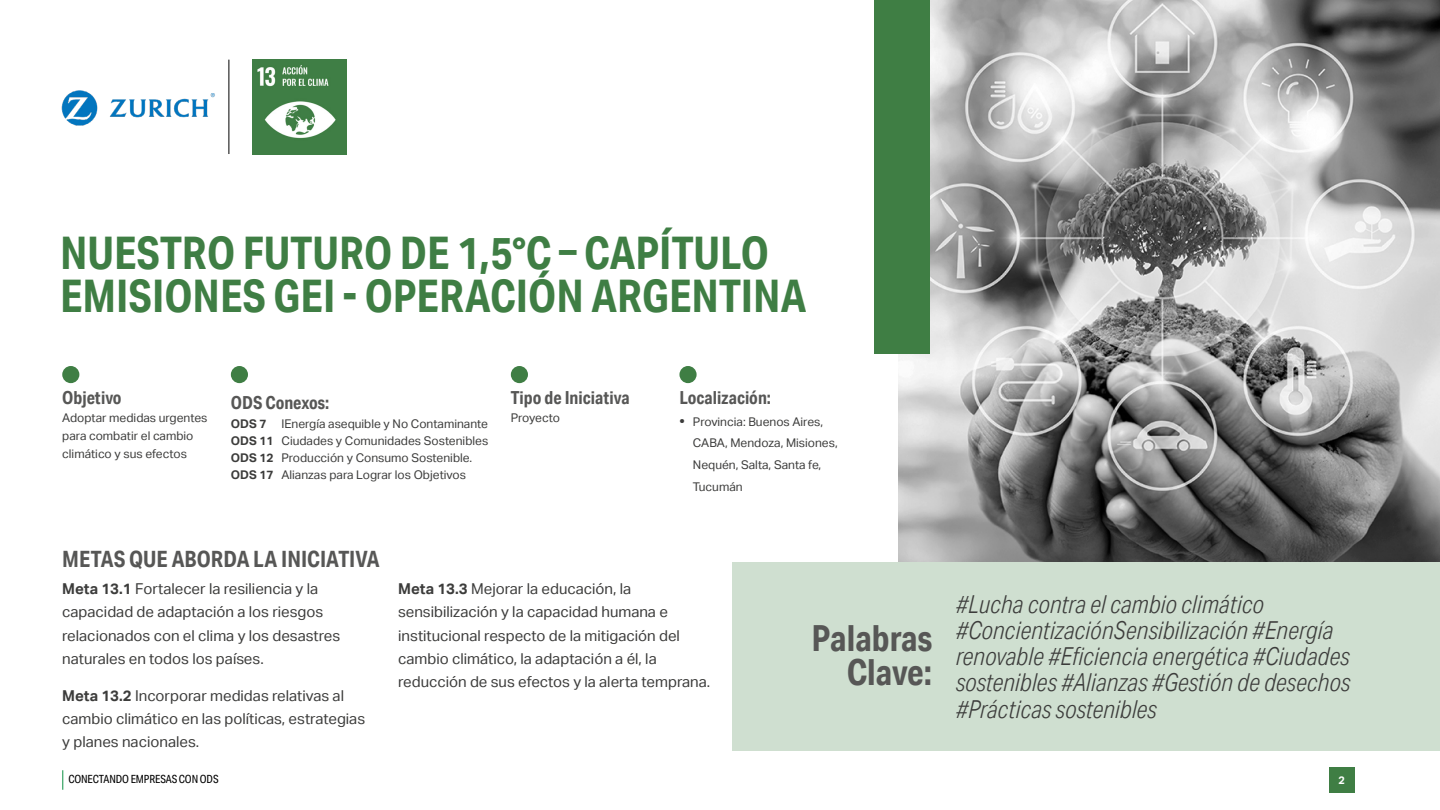
<style>
.page{position:relative;width:1440px;height:810px;background:#fff}
.page>*{position:absolute;margin:0;border:0;box-sizing:border-box;transform-origin:0 0}
.t1{font:700 45px/42.8px "Aktiv Grotesk Cd";color:#3f7e44}
.t2{font:700 36px/33.8px "Aktiv Grotesk Cd";color:#575756;text-align:right}
.t3{font:italic 300 24.75px/26.2px "Aktiv Grotesk Cd";color:#3c3c3b}
.t4{font:700 22.5px "Aktiv Grotesk Cd";color:#575756}
.t5{font:700 18px "Aktiv Grotesk Cd";color:#575756}
.t6{font:15px/23.2px "Aktiv Grotesk";color:#3c3c3b}
.t7{font:12px/21.8px "Aktiv Grotesk";color:#3c3c3b}
.t8{font:11.25px "Aktiv Grotesk Cd";letter-spacing:-.01em;color:#000}
.t9{font:700 10.88px "Aktiv Grotesk";color:#fff}
.s1{font-weight:700}
.s2{font-weight:700;font-size:13.5px}
</style>
<div class="page">
<svg style="left:62px;top:770px;width:1px;height:20px"></svg>
<div style="left:1329px;top:767px;width:25px;height:26px;background:#3f7e44"></div>
<div style="left:732px;top:562px;width:708px;height:189px;background:#cfdfd0"></div>
<img style="left:898px;top:0;width:542px;height:562px">
<div style="left:874px;top:0;width:56px;height:354px;background:#3f7e44"></div>
<div style="left:62px;top:366px;width:17px;height:17px;background:#3f7e44;border-radius:50%"></div>
<div style="left:511px;top:366px;width:17px;height:17px;background:#3f7e44;border-radius:50%"></div>
<div style="left:679px;top:366px;width:18px;height:17px;background:#3f7e44;border-radius:50%"></div>
<img style="left:252px;top:60px;width:95px;height:94px">
<hr style="left:229px;top:60px;width:1px;height:94px;background:#000">
<img style="left:61px;top:90px;width:154px;height:36px">
<div style="left:231px;top:366px;width:17px;height:17px;background:#3f7e44;border-radius:50%"></div>
<h1 class="t1" style="left:60px;top:231px;width:748px">NUESTRO FUTURO DE 1,5°C – CAPÍTULO<br>EMISIONES GEI - OPERACIÓN ARGENTINA</h1>
<p class="t5" style="left:62px;top:386px;width:61px">Objetivo</p>
<p class="t7" style="left:62px;top:409px;width:147px;line-height:18px">Adoptar medidas urgentes para combatir el cambio climático y sus efectos</p>
<p class="t5" style="left:231px;top:392px;width:100px">ODS Conexos:</p>
<p class="t7" style="left:231px;top:415px;width:259px;line-height:17.2px"><span class="s1">ODS 7</span> IEnergía asequible y No Contaminante <span class="s1">ODS 11</span> Ciudades y Comunidades Sostenibles <span class="s1">ODS 12</span> Producción y Consumo Sostenible.<br><span class="s1">ODS 17</span> Alianzas para Lograr los Objetivos</p>
<p class="t5" style="left:511px;top:386px;width:120px">Tipo de Iniciativa</p>
<p class="t7" style="left:511px;top:407px;width:51px">Proyecto</p>
<p class="t5" style="left:679px;top:386px;width:93px">Localización:</p>
<p class="t7" style="left:693px;top:411px;width:146px;text-indent:-14px"><span class="s2">•</span> Provincia: Buenos Aires,<br>CABA, Mendoza, Misiones,<br>Nequén, Salta, Santa fe,<br>Tucumán</p>
<h3 class="t4" style="left:62px;top:545px;width:319px">METAS QUE ABORDA LA INICIATIVA</h3>
<p class="t6" style="left:62px;top:577px;width:280px"><span class="s1">Meta 13.1</span> Fortalecer la resiliencia y la capacidad de adaptación a los riesgos relacionados con el clima y los desastres naturales en todos los países.</p>
<p class="t6" style="left:62px;top:684px;width:304px"><span class="s1">Meta 13.2</span> Incorporar medidas relativas al cambio climático en las políticas, estrategias y planes nacionales.</p>
<p class="t6" style="left:398px;top:577px;width:314px"><span class="s1">Meta 13.3</span> Mejorar la educación, la sensibilización y la capacidad humana e institucional respecto de la mitigación del cambio climático, la adaptación a él, la reducción de sus efectos y la alerta temprana.</p>
<h2 class="t2" style="left:811px;top:621px;width:122px">Palabras<br>Clave:</h2>
<h3 class="t3" style="left:956px;top:591px;width:396px">#Lucha contra el cambio climático #ConcientizaciónSensibilización #Energía renovable #Eficiencia energética #Ciudades sostenibles #Alianzas #Gestión de desechos #Prácticas sostenibles</h3>
<p class="t8" style="left:68px;top:773px;width:152px">CONECTANDO EMPRESAS CON ODS</p>
<p class="t9" style="left:1338px;top:774px;width:8px">2</p>
</div>
